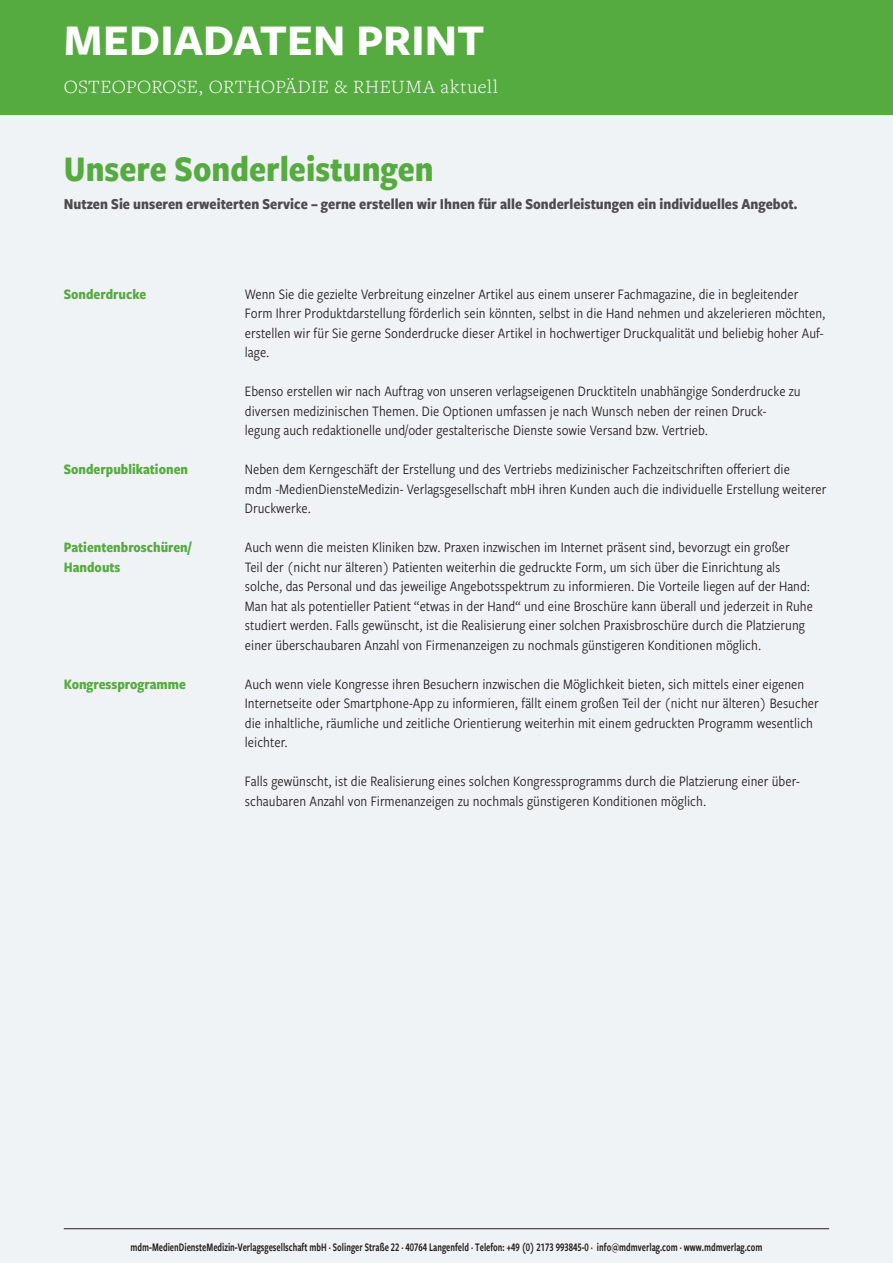
<style>
.page{position:relative;width:893px;height:1263px;background:#f0f3f5}
.page>*{position:absolute;margin:0;border:0;box-sizing:border-box;transform-origin:0 0}
.t1{font:700 45.45px "Freight Sans Pro";letter-spacing:.005em;color:#fff}
.t2{font:700 37.5px "Freight Sans Cnd Pro";color:#56ab40}
.t3{font:300 19.5px "Freight Text Pro";letter-spacing:.03em;color:#fff}
.t4{font:700 15.75px "Freight Sans Cnd Pro";color:#4b4c4d}
.t5{font:15px/19.5px "Freight Sans Cnd Pro";color:#231f20}
.t6{font:700 15px "Freight Sans Cnd Pro";color:#56ab40}
.t7{font:12px "Freight Sans Cnd Pro Semi";color:#231f20;scale:.8 1}
</style>
<div class="page">
<div style="left:0;top:0;width:893px;height:115px;background:#56ab40"></div>
<hr style="left:64px;top:1228px;width:765px;height:1px;background:#231f20">
<p class="t1" style="left:64px;top:9px;width:422px">MEDIADATEN PRINT</p>
<p class="t3" style="left:64px;top:74px;width:436px">OSTEOPOROSE, ORTHOPÄDIE &amp; RHEUMA aktuell</p>
<p class="t2" style="left:64px;top:143px;width:371px">Unsere Sonderleistungen</p>
<p class="t4" style="left:64px;top:193px;width:735px">Nutzen Sie unseren erweiterten Service – gerne erstellen wir Ihnen für alle Sonderleistungen ein individuelles Angebot.</p>
<p class="t6" style="left:64px;top:284px;width:84px">Sonderdrucke</p>
<p class="t5" style="left:245px;top:284px;width:582px">Wenn Sie die gezielte Verbreitung einzelner Artikel aus einem unserer Fachmagazine, die in begleitender Form Ihrer Produktdarstellung förderlich sein könnten, selbst in die Hand nehmen und akzelerieren möchten, erstellen wir für Sie gerne Sonderdrucke dieser Artikel in hochwertiger Druckqualität und beliebig hoher Auf&shy;lage.</p>
<p class="t5" style="left:245px;top:381px;width:557px">Ebenso erstellen wir nach Auftrag von unseren verlagseigenen Drucktiteln unabhängige Sonderdrucke zu diversen medizinischen Themen. Die Optionen umfassen je nach Wunsch neben der reinen Druck&shy;legung auch redaktionelle und/oder gestalterische Dienste sowie Versand bzw. Vertrieb.</p>
<p class="t6" style="left:64px;top:459px;width:126px">Sonderpublikationen</p>
<p class="t5" style="left:245px;top:459px;width:583px">Neben dem Kerngeschäft der Erstellung und des Vertriebs medizinischer Fachzeitschriften offeriert die<br>mdm -MedienDiensteMedizin- Verlagsgesellschaft mbH ihren Kunden auch die individuelle Erstellung weiterer<br>Druckwerke.</p>
<p class="t6" style="left:64px;top:537px;width:129px">Patientenbroschüren/</p>
<p class="t5" style="left:245px;top:537px;width:546px">Auch wenn die meisten Kliniken bzw. Praxen inzwischen im Internet präsent sind, bevorzugt ein großer</p>
<p class="t6" style="left:64px;top:557px;width:58px">Handouts</p>
<p class="t5" style="left:245px;top:557px;width:537px">Teil der (nicht nur älteren) Patienten weiterhin die gedruckte Form, um sich über die Einrichtung als</p>
<p class="t5" style="left:245px;top:576px;width:569px">solche, das Personal und das jeweilige Angebotsspektrum zu informieren. Die Vorteile liegen auf der Hand:<br>Man hat als potentieller Patient “etwas in der Hand“ und eine Broschüre kann überall und jederzeit in Ruhe studiert werden. Falls gewünscht, ist die Realisierung einer solchen Praxisbroschüre durch die Platzierung einer überschaubaren Anzahl von Firmenanzeigen zu nochmals günstigeren Konditionen möglich.</p>
<p class="t6" style="left:64px;top:674px;width:124px">Kongressprogramme</p>
<p class="t5" style="left:245px;top:674px;width:575px">Auch wenn viele Kongresse ihren Besuchern inzwischen die Möglichkeit bieten, sich mittels einer eigenen Internetseite oder Smartphone-App zu informieren, fällt einem großen Teil der (nicht nur älteren) Besucher die inhaltliche, räumliche und zeitliche Orientierung weiterhin mit einem gedruckten Programm wesentlich leichter.</p>
<p class="t5" style="left:245px;top:771px;width:556px">Falls gewünscht, ist die Realisierung eines solchen Kongressprogramms durch die Platzierung einer über&shy;schaubaren Anzahl von Firmenanzeigen zu nochmals günstigeren Konditionen möglich.</p>
<p class="t7" style="left:131px;top:1239px;width:791px">mdm-MedienDiensteMedizin-Verlagsgesellschaft mbH · Solinger Straße 22 · 40764 Langenfeld · Telefon: +49 (0) 2173 993845-0 · info@mdmverlag.com · www.mdmverlag.com</p>
</div>
